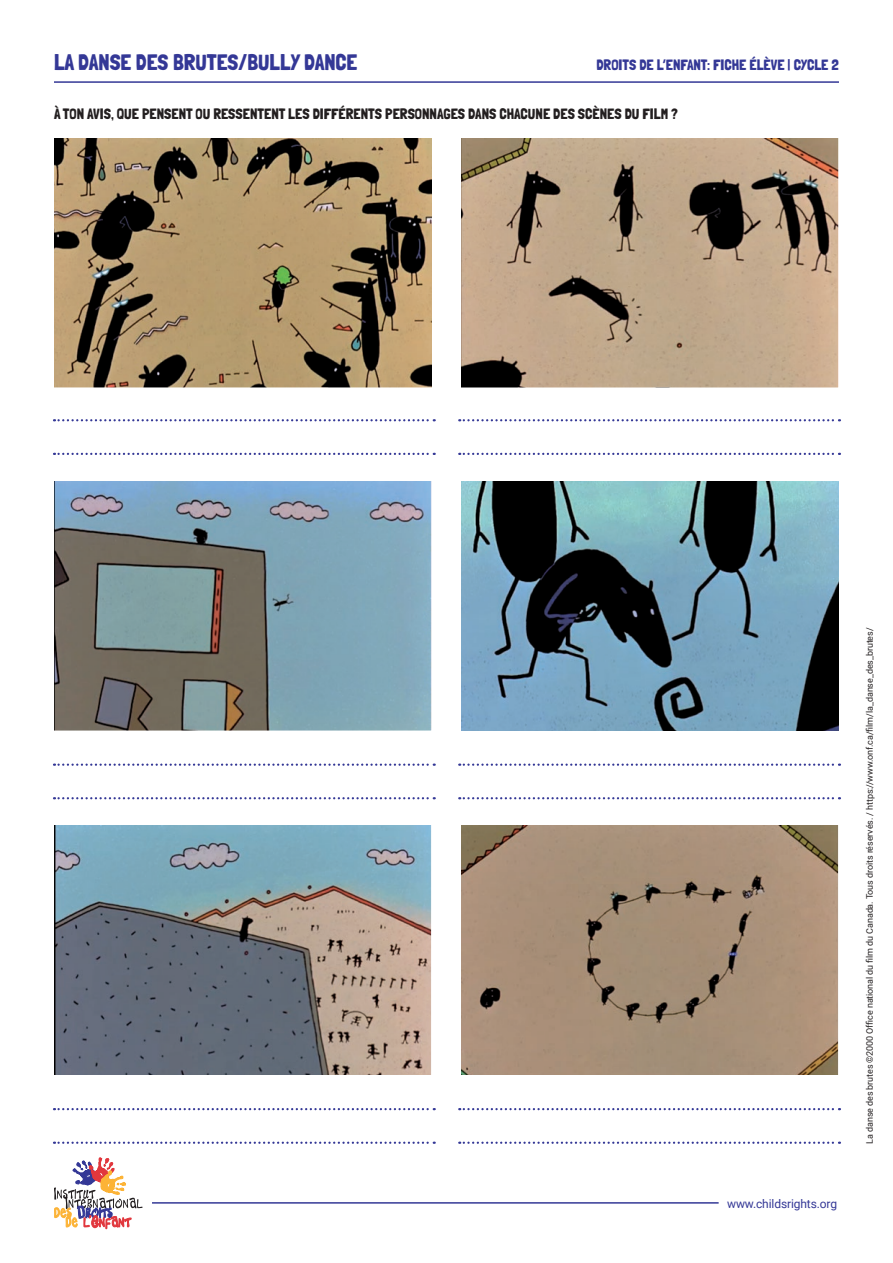
<style>
.page{position:relative;width:893px;height:1263px;background:#fff}
.page>*{position:absolute;margin:0;border:0;box-sizing:border-box;transform-origin:0 0}
.t1{font:22.5px "Londrina Solid";color:#343896}
.t2{font:15px "Londrina Solid";color:#231f20}
.t3{font:15px "Londrina Solid";color:#343896}
.t4{font:12px "Roboto";letter-spacing:-.01em;color:#343896}
.t5{font:9px "Roboto";letter-spacing:-.01em;color:#231f20}
</style>
<div class="page">
<hr style="left:54px;top:81px;width:785px;height:2px;background:#343896">
<svg style="left:54px;top:1158px;width:89px;height:71px"></svg>
<hr style="left:152px;top:1202px;width:567px;height:1px;background:#343896">
<img style="left:54px;top:138px;width:378px;height:249px">
<img style="left:461px;top:138px;width:378px;height:249px">
<svg style="left:54px;top:419px;width:381px;height:2px"></svg>
<svg style="left:54px;top:453px;width:381px;height:2px"></svg>
<svg style="left:459px;top:419px;width:381px;height:2px"></svg>
<svg style="left:459px;top:453px;width:381px;height:2px"></svg>
<img style="left:54px;top:481px;width:378px;height:249px">
<img style="left:461px;top:481px;width:378px;height:249px">
<svg style="left:54px;top:763px;width:381px;height:3px"></svg>
<svg style="left:54px;top:797px;width:381px;height:2px"></svg>
<svg style="left:459px;top:763px;width:381px;height:3px"></svg>
<svg style="left:459px;top:797px;width:381px;height:2px"></svg>
<img style="left:54px;top:826px;width:378px;height:249px">
<img style="left:461px;top:826px;width:378px;height:249px">
<svg style="left:54px;top:1108px;width:381px;height:2px"></svg>
<svg style="left:54px;top:1141px;width:381px;height:3px"></svg>
<svg style="left:459px;top:1108px;width:381px;height:2px"></svg>
<svg style="left:459px;top:1141px;width:381px;height:3px"></svg>
<h1 class="t1" style="left:54px;top:49px;width:305px">LA DANSE DES BRUTES/BULLY DANCE</h1>
<h2 class="t3" style="left:596px;top:56px;width:244px">DROITS DE L’ENFANT: FICHE ÉLÈVE | CYCLE 2</h2>
<h2 class="t2" style="left:54px;top:105px;width:625px">À TON AVIS, QUE PENSENT OU RESSENTENT LES DIFFÉRENTS PERSONNAGES DANS CHACUNE DES SCÈNES DU FILM ?</h2>
<h3 class="t4" style="left:727px;top:1196px;width:111px">www.childsrights.org</h3>
<p class="t5" style="left:863px;top:1144px;width:518px;rotate:-90deg">La danse des brutes ©2000 Office national du film du Canada. Tous droits réservés. / https://www.onf.ca/film/la_danse_des_brutes/</p>
</div>
